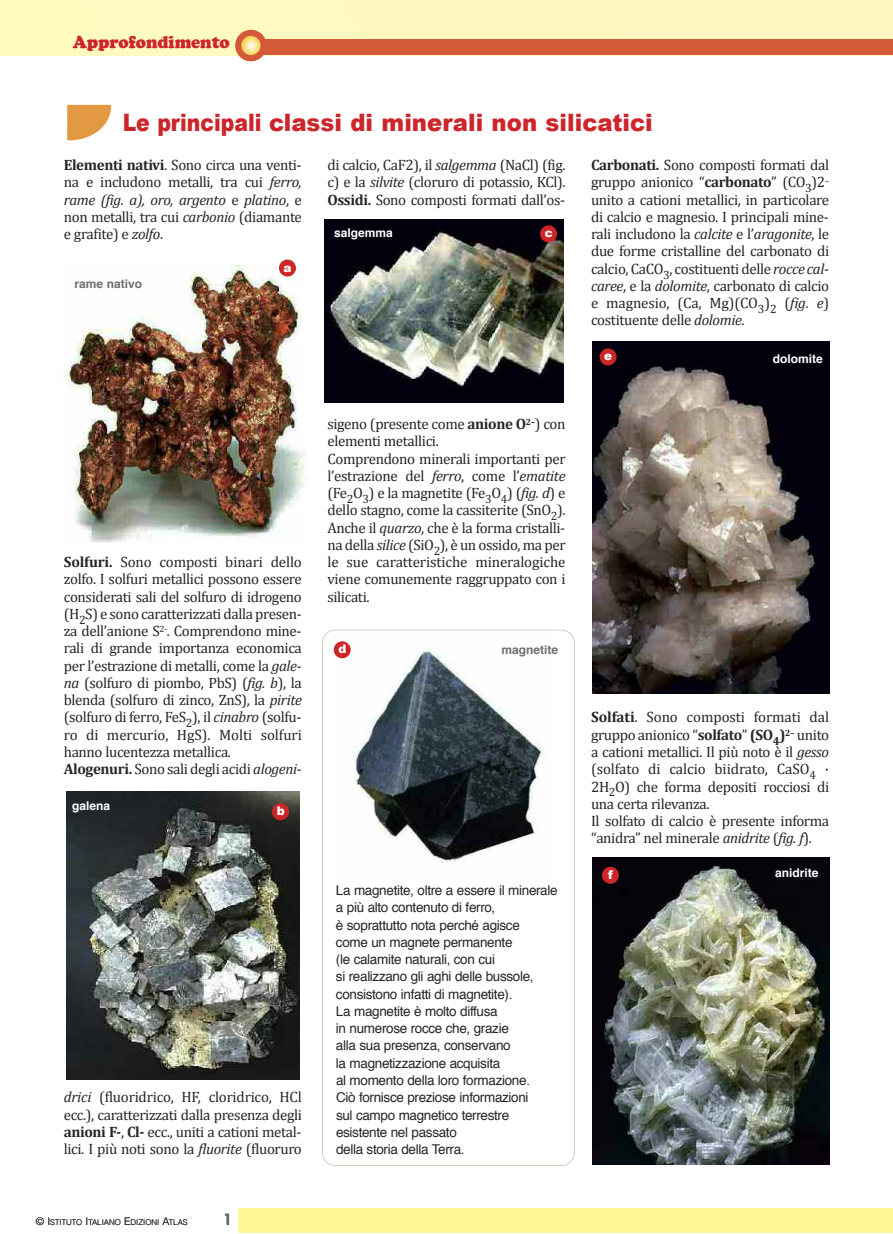
<style>
.page{position:relative;width:893px;height:1234px;background:#fff}
.page>*{position:absolute;margin:0;border:0;box-sizing:border-box;transform-origin:0 0}
.t1{font:900 24px "Arial";color:#cc262b;scale:.85 1}
.t2{font:900 18px "Cooper";color:#cc262b;scale:.95 1}
.t3{font:15px/17.2px "Cambria";letter-spacing:-.025em;color:#272627;text-align:justify}
.t4{font:800 15px "Futura";color:#686768}
.t5{font:13.5px/17.2px "Helvetica";letter-spacing:-.025em;color:#272627}
.t6{font:700 12px "Helvetica";color:#fff}
.t7{font:700 12px "Helvetica";color:#6d6e71}
.t8{font:900 12px "Arial";color:#fff}
.t9{font:300 7.8px "Helvetica";color:#272627}
.s1{font-weight:700}
.s2{font-style:italic}
.s3{font-size:10.5px}
</style>
<div class="page">
<img style="left:336px;top:641px;width:209px;height:222px">
<div style="left:0;top:0;width:892px;height:55px;background:#fff9c0"></div>
<div style="left:250px;top:40px;width:642px;height:15px;background:#d35939"></div>
<div style="left:235px;top:30px;width:32px;height:31px;background:#d35939;border-radius:50%"></div>
<svg style="left:241px;top:36px;width:20px;height:19px"></svg>
<div style="left:238px;top:1208px;width:654px;height:24px;background:#fff894"></div>
<svg style="left:67px;top:105px;width:44px;height:35px"></svg>
<img style="left:67px;top:265px;width:241px;height:277px">
<img style="left:67px;top:791px;width:233px;height:287px">
<img style="left:325px;top:219px;width:238px;height:183px">
<div style="left:322px;top:629px;width:253px;height:536px;border:1px solid #9daa85;border-radius:13px"></div>
<img style="left:592px;top:341px;width:237px;height:352px">
<img style="left:592px;top:857px;width:237px;height:306px">
<div style="left:279px;top:259px;width:17px;height:17px;background:#cc262b;border-radius:50%"></div>
<div style="left:272px;top:803px;width:17px;height:17px;background:#cc262b;border-radius:50%"></div>
<div style="left:540px;top:225px;width:17px;height:17px;background:#cc262b;border-radius:50%"></div>
<div style="left:334px;top:641px;width:17px;height:17px;background:#cc262b;border-radius:50%"></div>
<div style="left:600px;top:348px;width:17px;height:17px;background:#cc262b;border-radius:50%"></div>
<div style="left:602px;top:866px;width:17px;height:17px;background:#cc262b;border-radius:50%"></div>
<p class="t2" style="left:73px;top:32px;width:167px">Approfondimento</p>
<h1 class="t1" style="left:123px;top:105px;width:625px">Le principali classi di minerali non silicatici</h1>
<p class="t3" style="left:64px;top:156px;width:240px"><span class="s1">Elementi nativi</span>. Sono circa una venti&shy;na e includono metalli, tra cui <span class="s2">ferro, rame (fig. a), oro, argento</span> e <span class="s2">platino</span>, e non metalli, tra cui <span class="s2">carbonio</span> (diamante e grafite) e <span class="s2">zolfo</span>.</p>
<p class="t3" style="left:327px;top:156px;width:240px">di calcio, CaF2), il <span class="s2">salgemma</span> (NaCl) (fig. c) e la <span class="s2">silvite</span> (cloruro di potassio, KCl).<br><span class="s1">Ossidi.</span> Sono composti formati dall’os-</p>
<p class="t3" style="left:591px;top:156px;width:240px"><span class="s1">Carbonati.</span> Sono composti formati dal gruppo anionico “<span class="s1">carbonato</span>” (CO<sub>3</sub>)2<sup>– </sup>unito a cationi metallici, in particolare di calcio e magnesio. I principali mine&shy;rali includono la <span class="s2">calcite</span> e l’<span class="s2">aragonite</span>, le due forme cristalline del carbonato di calcio, CaCO<sub>3</sub>, costituenti delle <span class="s2">rocce cal&shy;caree</span>, e la <span class="s2">dolomite</span>, carbonato di calcio e magnesio, (Ca, Mg)(CO<sub>3</sub>)<sub>2</sub> (<span class="s2">fig. e</span>) costituente delle <span class="s2">dolomie</span>.</p>
<p class="t6" style="left:334px;top:227px;width:60px">salgemma</p>
<p class="t8" style="left:545px;top:224px;width:10px">c</p>
<p class="t8" style="left:284px;top:258px;width:10px">a</p>
<p class="t7" style="left:75px;top:279px;width:69px">rame nativo</p>
<p class="t3" style="left:64px;top:553px;width:240px;text-align:left"><span class="s1">Solfuri.</span> Sono composti binari dello zolfo. I solfuri metallici possono essere considerati sali del solfuro di idrogeno (H<sub>2</sub>S) e sono caratterizzati dalla presen&shy;za dell’anione S<sup>2-</sup>. Comprendono mine&shy;rali di grande importanza economica per l’estrazione di metalli, come la <span class="s2">gale&shy;na</span> (solfuro di piombo, PbS) (<span class="s2">fig. b</span>), la blenda (solfuro di zinco, ZnS), la <span class="s2">pirite </span>(solfuro di ferro, FeS<sub>2</sub>), il <span class="s2">cinabro</span> (solfu&shy;ro di mercurio, HgS). Molti solfuri hanno lucentezza metallica.<br><span class="s1">Alogenuri.</span> Sono sali degli acidi <span class="s2">alogeni-</span></p>
<p class="t6" style="left:72px;top:800px;width:40px">galena</p>
<p class="t8" style="left:277px;top:801px;width:10px">b</p>
<p class="t3" style="left:327px;top:415px;width:240px;text-align:left">sigeno (presente come <span class="s1">anione O</span><sup>2–</sup>) con elementi metallici.<br>Comprendono minerali importanti per l’estrazione del <span class="s2">ferro</span>, come l’<span class="s2">ematite </span>(Fe<sub>2</sub>O<sub>3</sub>) e la magnetite (Fe<sub>3</sub>O<sub>4</sub>) (<span class="s2">fig. d</span>) e dello stagno, come la cassiterite (SnO<sub>2</sub>).<br>Anche il <span class="s2">quarzo</span>, che è la forma cristalli&shy;na della <span class="s2">silice</span> (SiO<sub>2</sub>), è un ossido, ma per le sue caratteristiche mineralogiche viene comunemente raggruppato con i silicati.</p>
<p class="t8" style="left:338px;top:640px;width:10px">d</p>
<p class="t7" style="left:501px;top:645px;width:58px">magnetite</p>
<p class="t3" style="left:64px;top:1087px;width:240px"><span class="s2">drici</span> (fluoridrico, HF, cloridrico, HCl ecc.), caratterizzati dalla presenza degli <span class="s1">anioni F-</span>, <span class="s1">Cl-</span> ecc., uniti a cationi metal&shy;lici. I più noti sono la <span class="s2">fluorite</span> (fluoruro</p>
<p class="t9" style="left:36px;top:1218px;width:153px"><span class="s3">© I</span>STITUTO <span class="s3">I</span>TALIANO <span class="s3">E</span>DIZIONI <span class="s3">A</span>TLAS</p>
<p class="t4" style="left:223px;top:1211px;width:10px">1</p>
<p class="t5" style="left:336px;top:882px;width:223px">La magnetite, oltre a essere il minerale a più alto contenuto di ferro,<br>è soprattutto nota perché agisce<br>come un magnete permanente<br>(le calamite naturali, con cui<br>si realizzano gli aghi delle bussole, consistono infatti di magnetite).<br>La magnetite è molto diffusa<br>in numerose rocce che, grazie<br>alla sua presenza, conservano<br>la magnetizzazione acquisita<br>al momento della loro formazione.<br>Ciò fornisce preziose informazioni<br>sul campo magnetico terrestre esistente nel passato<br>della storia della Terra.</p>
<p class="t8" style="left:604px;top:347px;width:10px">e</p>
<p class="t6" style="left:773px;top:354px;width:51px">dolomite</p>
<p class="t3" style="left:591px;top:708px;width:240px;text-align:left"><span class="s1">Solfati</span>. Sono composti formati dal gruppo anionico “<span class="s1">solfato</span>” <span class="s1">(SO</span><sub>4</sub><span class="s1">)</span><sup>2–</sup> unito a cationi metallici. Il più noto è il <span class="s2">gesso </span>(solfato di calcio biidrato, CaSO<sub>4</sub> · 2H<sub>2</sub>O) che forma depositi rocciosi di una certa rilevanza.<br>Il solfato di calcio è presente informa “anidra” nel minerale <span class="s2">anidrite</span> (<span class="s2">fig. f</span>).</p>
<p class="t8" style="left:608px;top:865px;width:6px">f</p>
<p class="t6" style="left:775px;top:867px;width:45px">anidrite</p>
</div>
